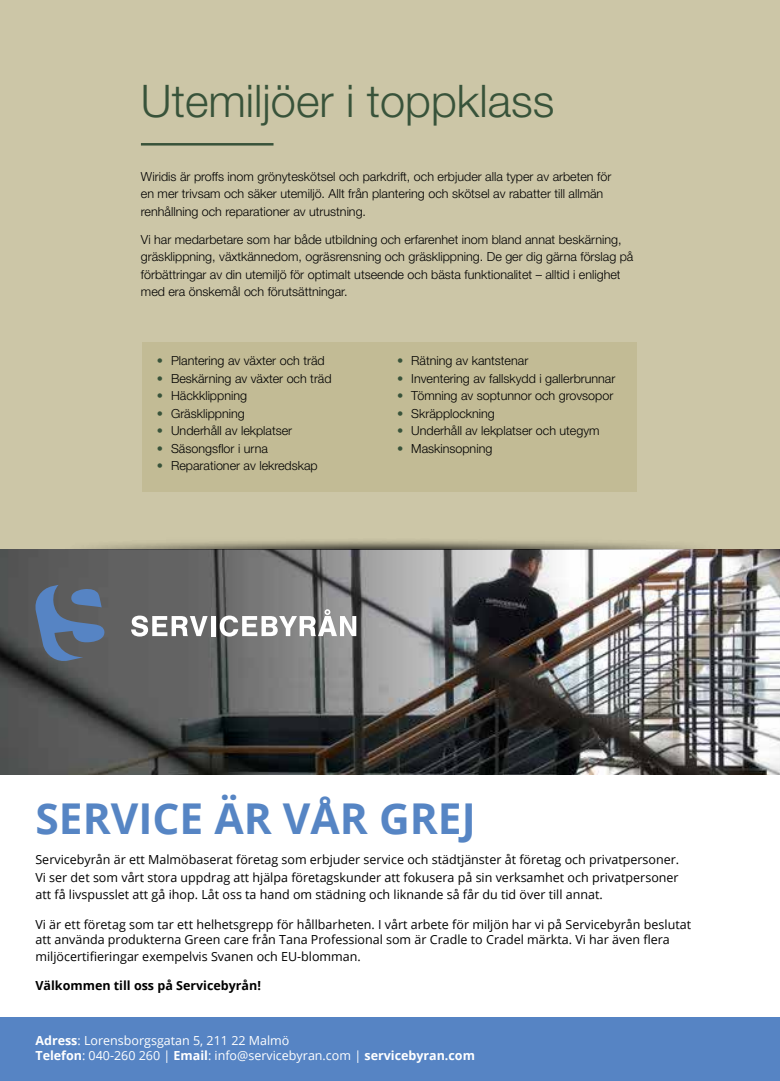
<style>
.page{position:relative;width:780px;height:1081px;background:#ccc6a7}
.page>*{position:absolute;margin:0;border:0;box-sizing:border-box;transform-origin:0 0}
.t1{font:300 45px "Helvetica Neue LT Std";color:#38533a}
.t2{font:700 42.5px "Open Sans";color:#5685c4}
.t3{font:300 12.5px/17.5px "Helvetica Neue LT Std";color:#000}
.t4{font:12.5px/17.5px "Open Sans";color:#000;text-align:justify}
.t5{font:12.5px/15px "Open Sans";color:#fff}
.t6{font:700 12.5px "Open Sans";color:#000}
.s1{font-weight:900;color:#38533a}
.s2{font-weight:700}
</style>
<div class="page">
<svg style="left:0;top:549px;width:780px;height:532px;background:#acb2ba"></svg>
<hr style="left:141px;top:143px;width:132px;height:3px;background:#38533a">
<div style="left:143px;top:342px;width:494px;height:150px;background:#c2bb95"></div>
<h1 class="t1" style="left:141px;top:74px;width:415px">Utemiljöer i toppklass</h1>
<p class="t3" style="left:141px;top:167px;width:472px">Wiridis är proffs inom grönyteskötsel och parkdrift, och erbjuder alla typer av arbeten för en mer trivsam och säker utemiljö. Allt från plantering och skötsel av rabatter till allmän renhållning och reparationer av utrustning.</p>
<p class="t3" style="left:141px;top:230px;width:494px">Vi har medarbetare som har både utbildning och erfarenhet inom bland annat beskärning, gräsklippning, växtkännedom, ogräsrensning och gräsklippning. De ger dig gärna förslag på förbättringar av din utemiljö för optimalt utseende och bästa funktionalitet – alltid i enlighet med era önskemål och förutsättningar.</p>
<p class="t3" style="left:157px;top:352px;width:169px"><span class="s1">•</span> Plantering av växter och träd</p>
<p class="t3" style="left:157px;top:369px;width:176px"><span class="s1">•</span> Beskärning av växter och träd</p>
<p class="t3" style="left:157px;top:387px;width:92px"><span class="s1">•</span> Häckklippning</p>
<p class="t3" style="left:157px;top:404px;width:89px"><span class="s1">•</span> Gräsklippning</p>
<p class="t3" style="left:157px;top:422px;width:137px"><span class="s1">•</span> Underhåll av lekplatser</p>
<p class="t3" style="left:157px;top:439px;width:112px"><span class="s1">•</span> Säsongsflor i urna</p>
<p class="t3" style="left:157px;top:457px;width:162px"><span class="s1">•</span> Reparationer av lekredskap</p>
<p class="t3" style="left:397px;top:352px;width:133px"><span class="s1">•</span> Rätning av kantstenar</p>
<p class="t3" style="left:397px;top:369px;width:220px"><span class="s1">•</span> Inventering av fallskydd i gallerbrunnar</p>
<p class="t3" style="left:397px;top:387px;width:218px"><span class="s1">•</span> Tömning av soptunnor och grovsopor</p>
<p class="t3" style="left:397px;top:404px;width:99px"><span class="s1">•</span> Skräpplockning</p>
<p class="t3" style="left:397px;top:422px;width:204px"><span class="s1">•</span> Underhåll av lekplatser och utegym</p>
<p class="t3" style="left:397px;top:439px;width:97px"><span class="s1">•</span> Maskinsopning</p>
<h2 class="t2" style="left:35px;top:789px;width:442px">SERVICE ÄR VÅR GREJ</h2>
<p class="t4" style="left:35px;top:851px;width:645px">Servicebyrån är ett Malmöbaserat företag som erbjuder service och städtjänster åt företag och privatpersoner.<br>Vi ser det som vårt stora uppdrag att hjälpa företagskunder att fokusera på sin verksamhet och privatpersoner att få livspusslet att gå ihop. Låt oss ta hand om städning och liknande så får du tid över till annat.</p>
<p class="t4" style="left:35px;top:916px;width:657px;line-height:15px">Vi är ett företag som tar ett helhetsgrepp för hållbarheten. I vårt arbete för miljön har vi på Servicebyrån beslutat att använda produkterna Green care från Tana Professional som är Cradle to Cradel märkta. Vi har även flera</p>
<p class="t4" style="left:35px;top:947px;width:327px">miljöcertifieringar exempelvis Svanen och EU-blomman.</p>
<p class="t6" style="left:35px;top:977px;width:227px">Välkommen till oss på Servicebyrån!</p>
<p class="t5" style="left:35px;top:1033px;width:441px"><span class="s2">Adress</span>: Lorensborgsgatan 5, 211 22 Malmö<br><span class="s2">Telefon</span>: 040-260 260 | <span class="s2">Email</span>: info@servicebyran.com | <span class="s2">servicebyran.com</span></p>
</div>
